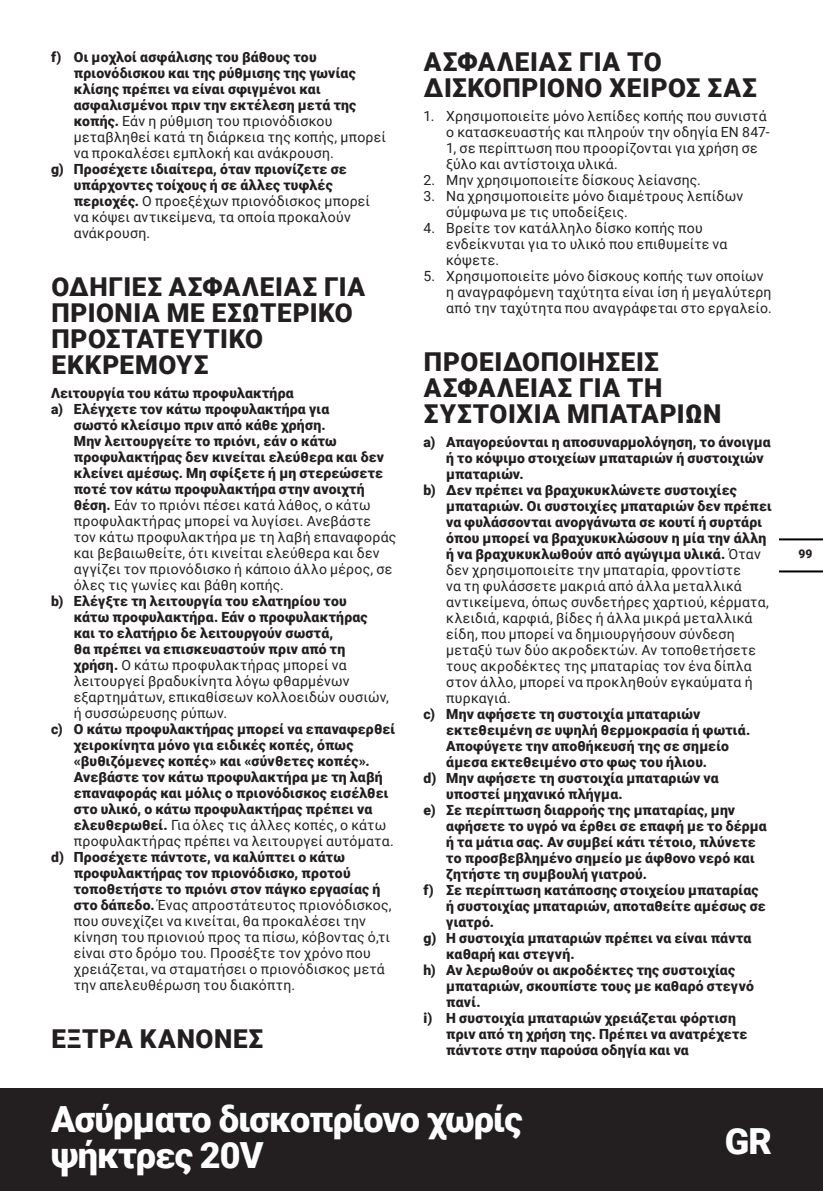
<style>
.page{position:relative;width:823px;height:1191px;background:#fff}
.page>*{position:absolute;margin:0;border:0;box-sizing:border-box;transform-origin:0 0}
.t1{font:900 36px/36px "Roboto";letter-spacing:-.025em;color:#fff}
.t2{font:900 26px/26px "Roboto";letter-spacing:.025em;color:#231f20}
.t3{font:900 14px/16px "Roboto";letter-spacing:.015em;color:#231f20}
.t4{font:14px/16px "Roboto";letter-spacing:.015em;color:#231f20}
.t5{font:900 12px "Roboto";color:#231f20}
.s1{font-weight:400}
.s2{font-weight:900}
</style>
<div class="page">
<div style="left:1px;top:1089px;width:821px;height:102px;background:#231f20"></div>
<hr style="left:0;top:1089px;width:1px;height:102px;background:#231f20">
<hr style="left:779px;top:570px;width:43px;height:2px;background:#000">
<hr style="left:779px;top:538px;width:43px;height:2px;background:#000">
<p class="t3" style="left:74px;top:48px;width:313px;text-indent:-23px">f) Οι μοχλοί ασφάλισης του βάθους του πριονόδισκου και της ρύθμισης της γωνίας κλίσης πρέπει να είναι σφιγμένοι και ασφαλισμένοι πριν την εκτέλεση μετά της κοπής. <span class="s1">Εάν η ρύθμιση του πριονόδισκου μεταβληθεί κατά τη διάρκεια της κοπής, μπορεί να προκαλέσει εμπλοκή και ανάκρουση.</span></p>
<p class="t3" style="left:74px;top:160px;width:297px;text-indent:-23px">g) Προσέχετε ιδιαίτερα, όταν πριονίζετε σε υπάρχοντες τοίχους ή σε άλλες τυφλές περιοχές. <span class="s1">Ο προεξέχων πριονόδισκος μπορεί να κόψει αντικείμενα, τα οποία προκαλούν ανάκρουση.</span></p>
<p class="t2" style="left:51px;top:272px;width:315px">ΟΔΗΓΊΕΣ ΑΣΦΆΛΕΙΑΣ ΓΙΑ<br>ΠΡΙΌΝΙΑ ΜΕ ΕΣΩΤΕΡΙΚΌ<br>ΠΡΟΣΤΑΤΕΥΤΙΚΌ<br>ΕΚΚΡΕΜΟΎΣ</p>
<p class="t3" style="left:51px;top:384px;width:244px">Λειτουργία του κάτω προφυλακτήρα</p>
<p class="t4" style="left:74px;top:400px;width:324px;text-indent:-23px"><span class="s2">a) Ελέγχετε τον κάτω προφυλακτήρα για<br>σωστό κλείσιμο πριν από κάθε χρήση.<br>Μην λειτουργείτε το πριόνι, εάν ο κάτω προφυλακτήρας δεν κινείται ελεύθερα και δεν κλείνει αμέσως. Μη σφίξετε ή μη στερεώσετε ποτέ τον κάτω προφυλακτήρα στην ανοιχτή θέση.</span> Εάν το πριόνι πέσει κατά λάθος, ο κάτω προφυλακτήρας μπορεί να λυγίσει. Ανεβάστε τον κάτω προφυλακτήρα με τη λαβή επαναφοράς και βεβαιωθείτε, ότι κινείται ελεύθερα και δεν αγγίζει τον πριονόδισκο ή κάποιο άλλο μέρος, σε όλες τις γωνίες και βάθη κοπής.</p>
<p class="t3" style="left:74px;top:592px;width:316px;text-indent:-23px">b) Ελέγξτε τη λειτουργία του ελατηρίου του<br>κάτω προφυλακτήρα. Εάν ο προφυλακτήρας και το ελατήριο δε λειτουργούν σωστά,<br>θα πρέπει να επισκευαστούν πριν από τη χρήση. <span class="s1">Ο κάτω προφυλακτήρας μπορεί να λειτουργεί βραδυκίνητα λόγω φθαρμένων εξαρτημάτων, επικαθίσεων κολλοειδών ουσιών, ή συσσώρευσης ρύπων.</span></p>
<p class="t3" style="left:74px;top:720px;width:323px;text-indent:-23px">c) Ο κάτω προφυλακτήρας μπορεί να επαναφερθεί χειροκίνητα μόνο για ειδικές κοπές, όπως «βυθιζόμενες κοπές» και «σύνθετες κοπές».<br>Ανεβάστε τον κάτω προφυλακτήρα με τη λαβή επαναφοράς και μόλις ο πριονόδισκος εισέλθει στο υλικό, ο κάτω προφυλακτήρας πρέπει να ελευθερωθεί. <span class="s1">Για όλες τις άλλες κοπές, ο κάτω προφυλακτήρας πρέπει να λειτουργεί αυτόματα.</span></p>
<p class="t4" style="left:74px;top:848px;width:319px;text-indent:-23px"><span class="s2">d) Προσέχετε πάντοτε, να καλύπτει ο κάτω προφυλακτήρας τον πριονόδισκο, προτού τοποθετήστε το πριόνι στον πάγκο εργασίας ή στο δάπεδο.</span> Ένας απροστάτευτος πριονόδισκος, που συνεχίζει να κινείται, θα προκαλέσει την κίνηση του πριονιού προς τα πίσω, κόβοντας ό,τι είναι στο δρόμο του. Προσέξτε τον χρόνο που χρειάζεται, να σταματήσει ο πριονόδισκος μετά την απελευθέρωση του διακόπτη.</p>
<p class="t2" style="left:51px;top:1024px;width:213px">ΈΞΤΡΑ ΚΑΝΟΝΕΣ</p>
<p class="t2" style="left:423px;top:47px;width:334px">ΑΣΦΑΛΕΙΑΣ ΓΙΑ ΤΟ<br>ΔΙΣΚΟΠΡΙΟΝΟ ΧΕΙΡΟΣ ΣΑΣ</p>
<p class="t4" style="left:446px;top:107px;width:325px;text-indent:-23px">1. Χρησιμοποιείτε μόνο λεπίδες κοπής που συνιστά ο κατασκευαστής και πληρούν την οδηγία EN 847- 1, σε περίπτωση που προορίζονται για χρήση σε ξύλο και αντίστοιχα υλικά.</p>
<p class="t4" style="left:423px;top:171px;width:279px">2. Μην χρησιμοποιείτε δίσκους λείανσης.</p>
<p class="t4" style="left:446px;top:187px;width:298px;text-indent:-23px">3. Να χρησιμοποιείτε μόνο διαμέτρους λεπίδων σύμφωνα με τις υποδείξεις.</p>
<p class="t4" style="left:446px;top:219px;width:282px;text-indent:-23px">4. Βρείτε τον κατάλληλο δίσκο κοπής που ενδείκνυται για το υλικό που επιθυμείτε να κόψετε.</p>
<p class="t4" style="left:446px;top:267px;width:327px;text-indent:-23px">5. Χρησιμοποιείτε μόνο δίσκους κοπής των οποίων η αναγραφόμενη ταχύτητα είναι ίση ή μεγαλύτερη από την ταχύτητα που αναγράφεται στο εργαλείο.</p>
<p class="t2" style="left:423px;top:347px;width:299px">ΠΡΟΕΙΔΟΠΟΙΉΣΕΙΣ<br>ΑΣΦΑΛΕΊΑΣ ΓΙΑ ΤΗ<br>ΣΥΣΤΟΙΧΊΑ ΜΠΑΤΑΡΙΏΝ</p>
<p class="t3" style="left:446px;top:433px;width:326px;text-indent:-23px">a) Απαγορεύονται η αποσυναρμολόγηση, το άνοιγμα ή το κόψιμο στοιχείων μπαταριών ή συστοιχιών μπαταριών.</p>
<p class="t4" style="left:446px;top:481px;width:327px;text-indent:-23px"><span class="s2">b) Δεν πρέπει να βραχυκυκλώνετε συστοιχίες μπαταριών. Οι συστοιχίες μπαταριών δεν πρέπει να φυλάσσονται ανοργάνωτα σε κουτί ή συρτάρι όπου μπορεί να βραχυκυκλώσουν η μία την άλλη ή να βραχυκυκλωθούν από αγώγιμα υλικά.</span> Όταν δεν χρησιμοποιείτε την μπαταρία, φροντίστε<br>να τη φυλάσσετε μακριά από άλλα μεταλλικά αντικείμενα, όπως συνδετήρες χαρτιού, κέρματα, κλειδιά, καρφιά, βίδες ή άλλα μικρά μεταλλικά είδη, που μπορεί να δημιουργήσουν σύνδεση μεταξύ των δύο ακροδεκτών. Αν τοποθετήσετε τους ακροδέκτες της μπαταρίας τον ένα δίπλα στον άλλο, μπορεί να προκληθούν εγκαύματα ή πυρκαγιά.</p>
<p class="t3" style="left:446px;top:705px;width:305px;text-indent:-23px">c) Μην αφήσετε τη συστοιχία μπαταριών εκτεθειμένη σε υψηλή θερμοκρασία ή φωτιά.<br>Αποφύγετε την αποθήκευσή της σε σημείο άμεσα εκτεθειμένο στο φως του ήλιου.</p>
<p class="t3" style="left:446px;top:769px;width:274px;text-indent:-23px">d) Μην αφήσετε τη συστοιχία μπαταριών να υποστεί μηχανικό πλήγμα.</p>
<p class="t3" style="left:446px;top:801px;width:322px;text-indent:-23px">e) Σε περίπτωση διαρροής της μπαταρίας, μην αφήσετε το υγρό να έρθει σε επαφή με το δέρμα ή τα μάτια σας. Αν συμβεί κάτι τέτοιο, πλύνετε το προσβεβλημένο σημείο με άφθονο νερό και ζητήστε τη συμβουλή γιατρού.</p>
<p class="t3" style="left:446px;top:881px;width:321px;text-indent:-23px">f) Σε περίπτωση κατάποσης στοιχείου μπαταρίας ή συστοιχίας μπαταριών, αποταθείτε αμέσως σε γιατρό.</p>
<p class="t3" style="left:446px;top:929px;width:306px;text-indent:-23px">g) Η συστοιχία μπαταριών πρέπει να είναι πάντα καθαρή και στεγνή.</p>
<p class="t3" style="left:446px;top:961px;width:309px;text-indent:-23px">h) Αν λερωθούν οι ακροδέκτες της συστοιχίας μπαταριών, σκουπίστε τους με καθαρό στεγνό πανί.</p>
<p class="t3" style="left:446px;top:1009px;width:302px;text-indent:-23px">i) Η συστοιχία μπαταριών χρειάζεται φόρτιση πριν από τη χρήση της. Πρέπει να ανατρέχετε πάντοτε στην παρούσα οδηγία και να</p>
<h1 class="t1" style="left:51px;top:1099px;width:472px">Ασύρματο δισκοπρίονο χωρίς ψήκτρες 20V</h1>
<h1 class="t1" style="left:724px;top:1121px;width:49px">GR</h1>
<p class="t5" style="left:798px;top:545px;width:15px">99</p>
</div>
